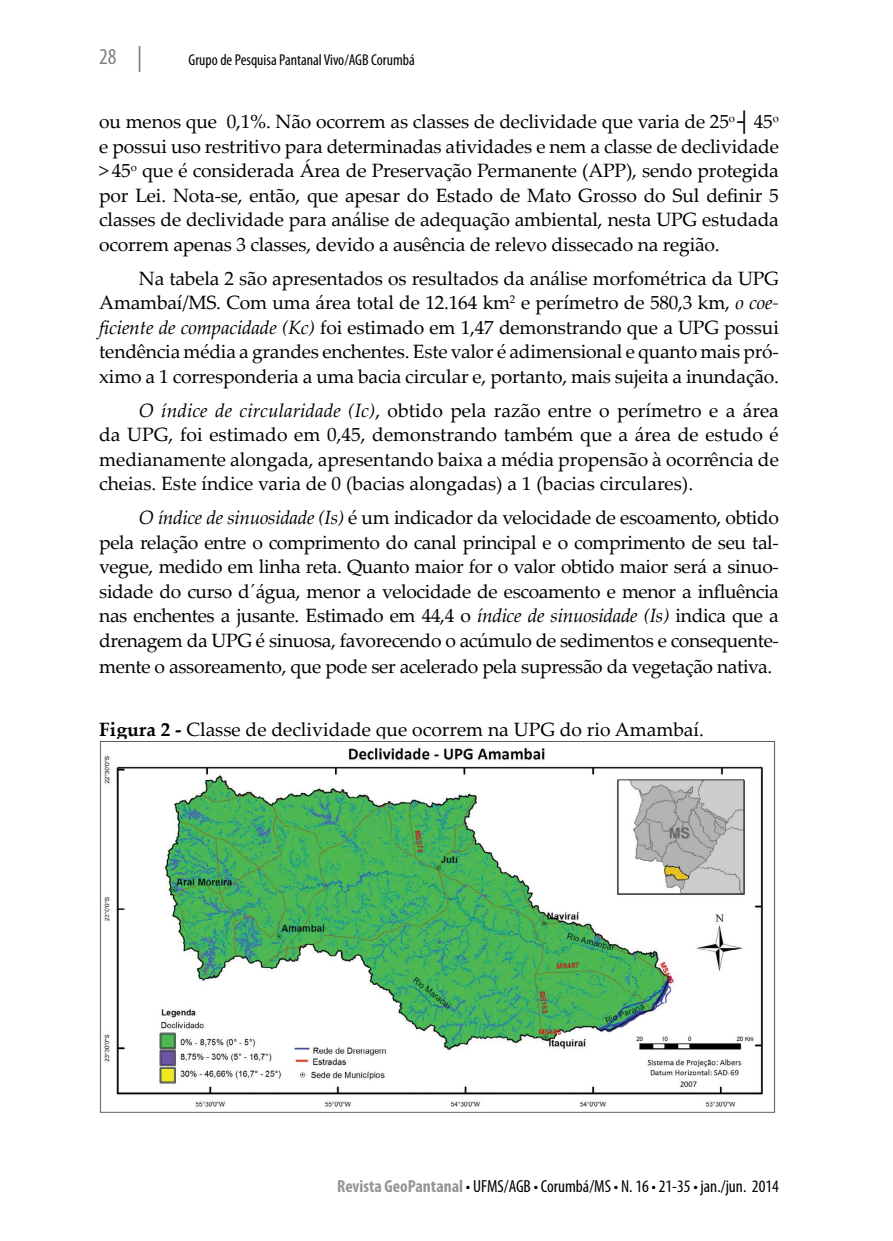
<style>
.page{position:relative;width:893px;height:1241px;background:#fff}
.page>*{position:absolute;margin:0;border:0;box-sizing:border-box;transform-origin:0 0}
.t1{font:condensed 22.75px "Myriad Pro";color:#808285}
.t2{font:19.25px/24.5px "Palatino Linotype";letter-spacing:-.01em;color:#000;text-align:justify}
.t3{font:condensed 17.5px "Myriad Pro";color:#000}
.t4{font:condensed 15.75px "Myriad Pro";color:#000}
.s1{font-family:"Arial"}
.s2{font-style:italic}
.s3{font-weight:700}
.s4{font-weight:700;color:#939598}
</style>
<div class="page">
<svg style="left:139px;top:46px;width:1px;height:26px"></svg>
<img style="left:99px;top:741px;width:677px;height:371px">
<p class="t1" style="left:99px;top:44px;width:19px">28</p>
<p class="t4" style="left:189px;top:51px;width:228px">Grupo de Pesquisa Pantanal Vivo/AGB Corumbá</p>
<p class="t2" style="left:99px;top:109px;width:681px">ou menos que 0,1%. Não ocorrem as classes de declividade que varia de 25<sup>o</sup> <span class="s1">┤</span>45<sup>o </sup>e possui uso restritivo para determinadas atividades e nem a classe de declividade &gt; 45<sup>o</sup> que é considerada Área de Preservação Permanente (APP), sendo protegida por Lei. Nota-se, então, que apesar do Estado de Mato Grosso do Sul definir 5 classes de declividade para análise de adequação ambiental, nesta UPG estudada ocorrem apenas 3 classes, devido a ausência de relevo dissecado na região.</p>
<p class="t2" style="left:99px;top:265px;width:681px;text-indent:40px">Na tabela 2 são apresentados os resultados da análise morfométrica da UPG Amambaí/MS. Com uma área total de 12.164 km<sup>2</sup> e perímetro de 580,3 km, <span class="s2">o coe&shy;ficiente de compacidade (Kc)</span> foi estimado em 1,47 demonstrando que a UPG possui tendência média a grandes enchentes. Este valor é adimensional e quanto mais pró&shy;ximo a 1 corresponderia a uma bacia circular e, portanto, mais sujeita a inundação.</p>
<p class="t2" style="left:99px;top:397px;width:681px;text-indent:40px"><span class="s2">O índice de circularidade (Ic)</span>, obtido pela razão entre o perímetro e a área da UPG, foi estimado em 0,45, demonstrando também que a área de estudo é medianamente alongada, apresentando baixa a média propensão à ocorrência de cheias. Este índice varia de 0 (bacias alongadas) a 1 (bacias circulares).</p>
<p class="t2" style="left:99px;top:504px;width:681px;text-indent:40px"><span class="s2">O índice de sinuosidade (Is)</span> é um indicador da velocidade de escoamento, obtido pela relação entre o comprimento do canal principal e o comprimento de seu tal&shy;vegue, medido em linha reta. Quanto maior for o valor obtido maior será a sinuo&shy;sidade do curso d´água, menor a velocidade de escoamento e menor a influência nas enchentes a jusante. Estimado em 44,4 o <span class="s2">índice de sinuosidade (Is)</span> indica que a drenagem da UPG é sinuosa, favorecendo o acúmulo de sedimentos e consequente-</p>
<p class="t2" style="left:99px;top:653px;width:675px">mente o assoreamento, que pode ser acelerado pela supressão da vegetação nativa.</p>
<p class="t2" style="left:99px;top:716px;width:606px"><span class="s3">Figura 2 -</span> Classe de declividade que ocorrem na UPG do rio Amambaí.</p>
<p class="t3" style="left:337px;top:1176px;width:443px"><span class="s4">Revista GeoPantanal</span> • UFMS/AGB • Corumbá/MS • N. 16 • 21-35 • jan./jun. 2014</p>
</div>
